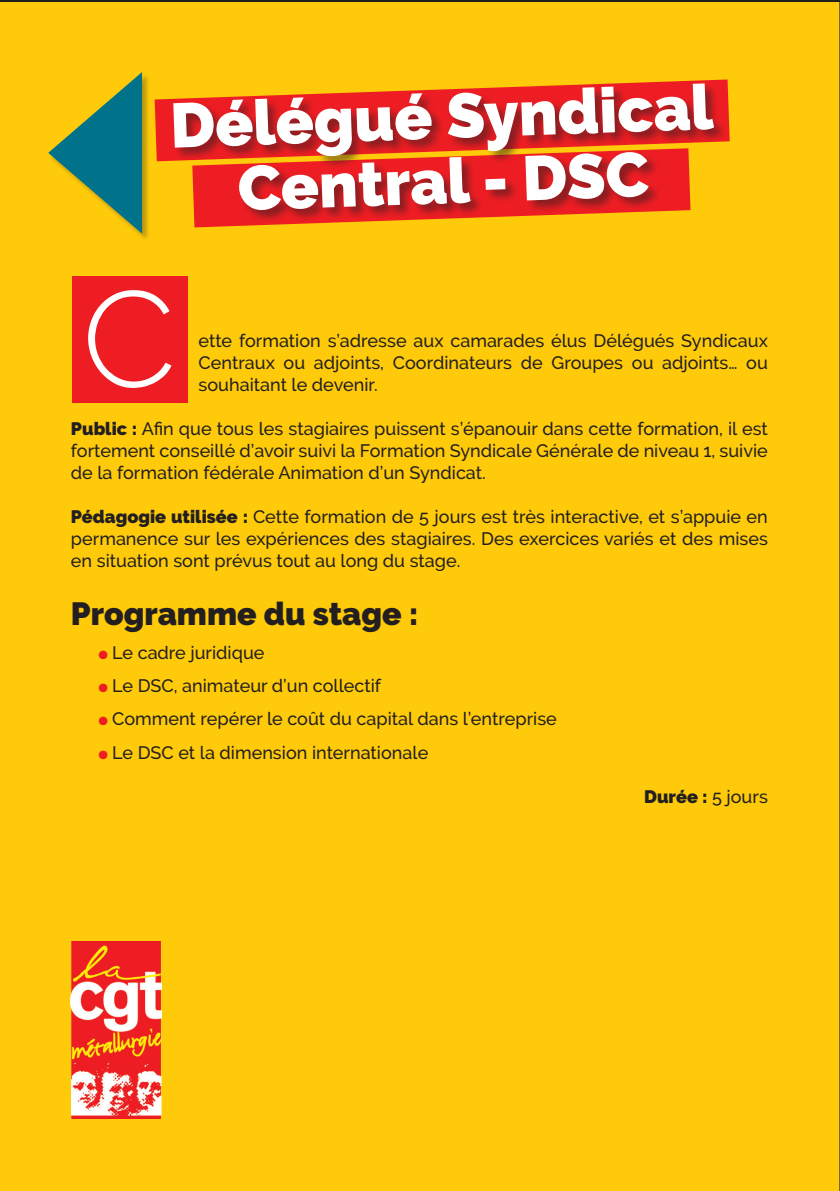
<style>
.page{position:relative;width:840px;height:1191px;background:#fff}
.page>*{position:absolute;margin:0;border:0;box-sizing:border-box;transform-origin:0 0}
.t1{font:300 135.8px "Raleway";color:#fff}
.t2{font:900 62.6px/65px "Raleway";color:#fff;text-align:center}
.t3{font:900 32px "Raleway";color:#231f20}
.t4{font:500 18px/22px "Raleway";color:#231f20;text-align:justify}
.t5{font:900 18px "Raleway";color:#231f20}
.s1{font-weight:900}
.s2{font-family:"Alegreya Sans";color:#ee1d23}
.s3{font-weight:500}
</style>
<div class="page">
<div style="left:0;top:0;width:839px;height:1191px;background:#feca0a"></div>
<svg style="left:154px;top:79px;width:575px;height:82px;background:#f88f12"></svg>
<svg style="left:192px;top:224px;width:498px;height:3px"></svg>
<div style="left:173px;top:83px;width:554px;height:141px;background:#231f20;opacity:.5"></div>
<div style="left:49px;top:73px;width:101px;height:168px;background:#231f20;opacity:.3"></div>
<svg style="left:48px;top:72px;width:94px;height:162px;background:#7e9e49"></svg>
<div style="left:72px;top:276px;width:116px;height:126px;background:#ee1d23"></div>
<img style="left:71px;top:941px;width:91px;height:178px">
<p class="t2" style="left:169px;top:93px;width:544px;rotate:-2deg">Délégué Syndical<br>Central - DSC</p>
<p class="t1" style="left:82px;top:260px;width:95px">C</p>
<p class="t4" style="left:198px;top:330px;width:570px">ette formation s’adresse aux camarades élus Délégués Syndicaux Centraux ou adjoints, Coordinateurs de Groupes ou adjoints… ou souhaitant le devenir.</p>
<p class="t4" style="left:71px;top:418px;width:698px"><span class="s1">Public :</span> Afin que tous les stagiaires puissent s’épanouir dans cette formation, il est fortement conseillé d’avoir suivi la Formation Syndicale Générale de niveau 1, suivie de la formation fédérale Animation d’un Syndicat.</p>
<p class="t4" style="left:71px;top:506px;width:698px"><span class="s1">Pédagogie utilisée :</span> Cette formation de 5 jours est très interactive, et s’appuie en permanence sur les expériences des stagiaires. Des exercices variés et des mises en situation sont prévus tout au long du stage.</p>
<p class="t3" style="left:71px;top:595px;width:349px">Programme du stage :</p>
<p class="t4" style="left:99px;top:641px;width:166px"><span class="s2">g</span> Le cadre juridique</p>
<p class="t4" style="left:99px;top:674px;width:283px"><span class="s2">g</span> Le DSC, animateur d’un collectif</p>
<p class="t4" style="left:99px;top:708px;width:459px"><span class="s2">g</span> Comment repérer le coût du capital dans l’entreprise</p>
<p class="t4" style="left:99px;top:741px;width:330px"><span class="s2">g</span> Le DSC et la dimension internationale</p>
<p class="t5" style="left:643px;top:786px;width:125px">Durée : <span class="s3">5 jours</span></p>
</div>
